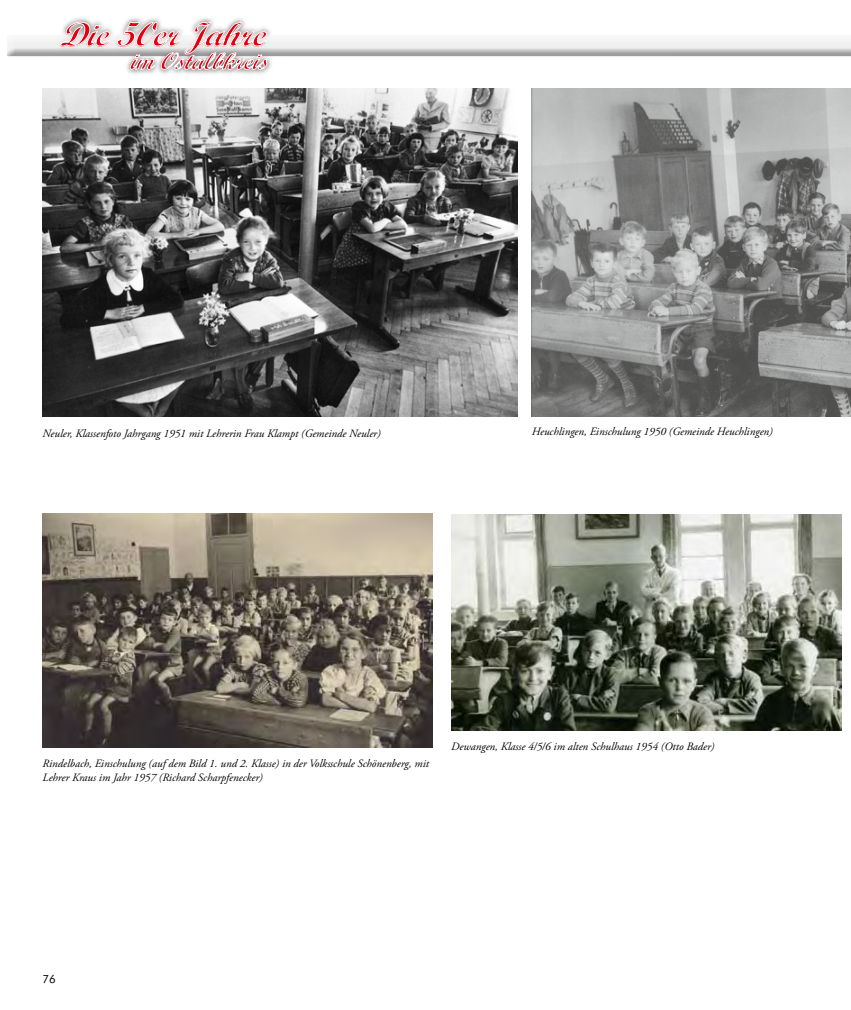
<style>
.page{position:relative;width:851px;height:1010px;background:#fff}
.page>*{position:absolute;margin:0;border:0;box-sizing:border-box;transform-origin:0 0}
.t1{font:italic 33.62px "Script MT Bold";color:#e3000f}
.t2{font:italic 23.5px "Script MT Bold";color:#e3000f;scale:1.04 1}
.t3{font:italic 11.25px/13.8px "Adobe Garamond Pro";color:#000}
.t4{font:11.25px "Futura BT";color:#000}
</style>
<div class="page">
<img style="left:68px;top:18px;width:200px;height:56px">
<svg style="left:7px;top:22px;width:843px;height:48px"></svg>
<img style="left:43px;top:89px;width:474px;height:327px">
<img style="left:43px;top:514px;width:389px;height:233px">
<img style="left:531px;top:89px;width:319px;height:327px">
<img style="left:451px;top:515px;width:390px;height:215px">
<h1 class="t1" style="left:60px;top:14px;width:217px">Die50erJahre</h1>
<h2 class="t2" style="left:130px;top:47px;width:142px">im Ostalbkreis</h2>
<p class="t3" style="left:43px;top:427px;width:339px">Neuler, Klassenfoto Jahrgang 1951 mit Lehrerin Frau Klampt (Gemeinde Neuler)</p>
<p class="t3" style="left:532px;top:425px;width:242px">Heuchlingen, Einschulung 1950 (Gemeinde Heuchlingen)</p>
<p class="t3" style="left:43px;top:757px;width:388px">Rindelbach, Einschulung (auf dem Bild 1. und 2. Klasse) in der Volksschule Schönenberg, mit<br>Lehrer Kraus im Jahr 1957 (Richard Scharpfenecker)</p>
<p class="t3" style="left:451px;top:739px;width:265px">Dewangen, Klasse 4/5/6 im alten Schulhaus 1954 (Otto Bader)</p>
<p class="t4" style="left:43px;top:972px;width:15px">76</p>
</div>
